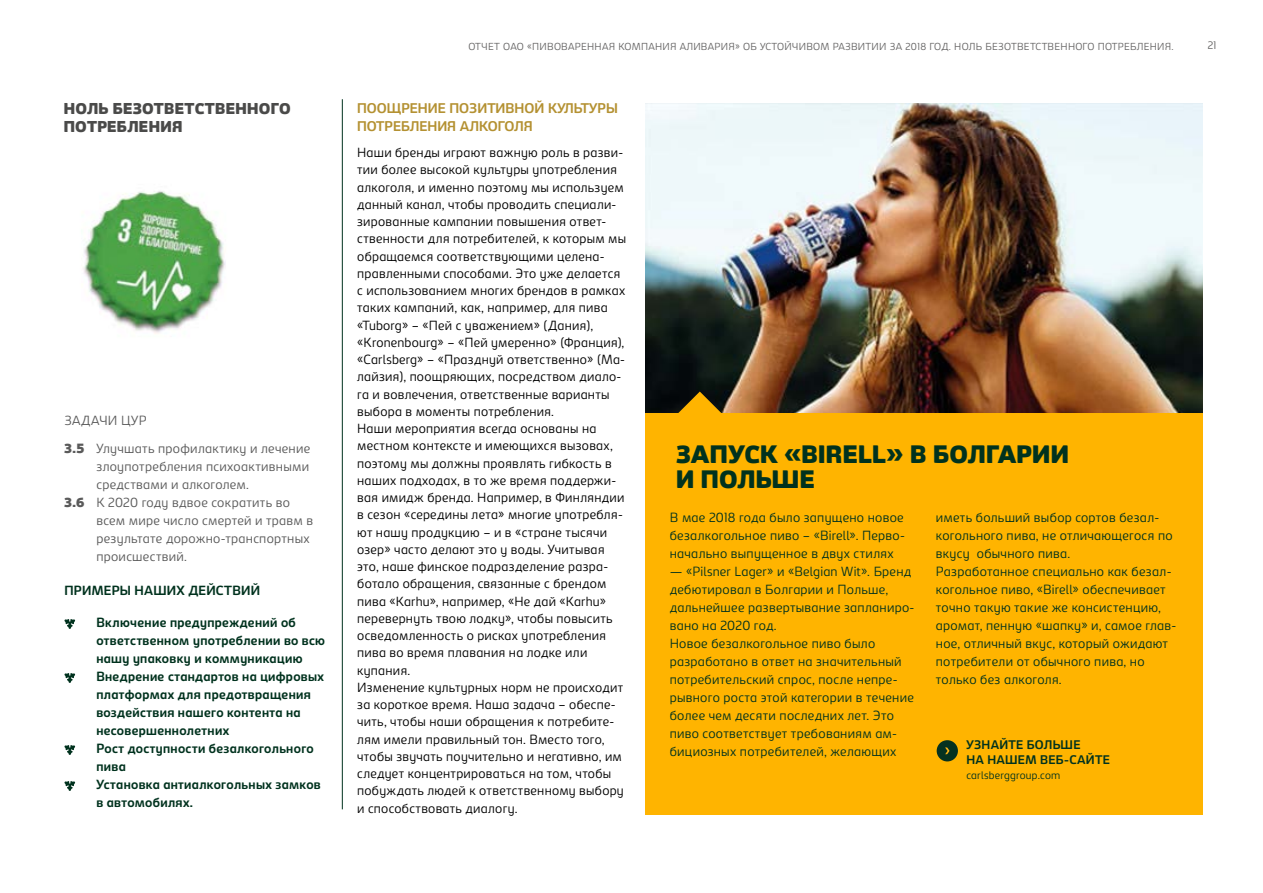
<style>
.page{position:relative;width:1263px;height:893px;background:#fff}
.page>*{position:absolute;margin:0;border:0;box-sizing:border-box;transform-origin:0 0}
.t1{font:900 24px/25.5px "Carlsberg Sans";letter-spacing:.01em;color:#00321e}
.t2{font:900 15px/18px "Carlsberg Sans";letter-spacing:.02em;color:#4a4a49}
.t3{font:700 13.5px/18px "Carlsberg Sans";color:#b49132}
.t4{font:300 12.75px/17.2px "Carlsberg Sans";letter-spacing:.02em;color:#000}
.t5{font:300 12.75px/18px "Carlsberg Sans";letter-spacing:.02em;color:#00321e}
.t6{font:700 12.75px/18px "Carlsberg Sans";letter-spacing:.025em;color:#00321e}
.t7{font:300 12.75px/28px "Carlsberg Sans";letter-spacing:.02em;color:#5a5a5a}
.t8{font:700 12px/15px "Carlsberg Sans";letter-spacing:.025em;color:#00321e}
.t9{font:300 10.5px "Carlsberg Sans";letter-spacing:.02em;color:#00321e}
.t10{font:300 10.5px "Carlsberg Sans";color:#646363}
.t11{font:300 9.75px "Carlsberg Sans";letter-spacing:.025em;color:#646363}
.s1{font-weight:900}
</style>
<div class="page">
<svg style="left:64px;top:619px;width:11px;height:10px"></svg>
<svg style="left:64px;top:673px;width:11px;height:10px"></svg>
<svg style="left:64px;top:745px;width:11px;height:10px"></svg>
<svg style="left:64px;top:781px;width:11px;height:10px"></svg>
<img style="left:83px;top:191px;width:143px;height:143px">
<hr style="left:342px;top:99px;width:1px;height:710px;background:#00321e">
<img style="left:645px;top:103px;width:557px;height:310px">
<div style="left:645px;top:413px;width:558px;height:402px;background:#ffb400"></div>
<svg style="left:678px;top:392px;width:43px;height:21px"></svg>
<div style="left:937px;top:740px;width:21px;height:21px;background:#053220;border-radius:50%"></div>
<p class="t2" style="left:64px;top:99px;width:228px">НОЛЬ БЕЗОТВЕТСТВЕННОГО<br>ПОТРЕБЛЕНИЯ</p>
<p class="t7" style="left:64px;top:405px;width:247px">ЗАДАЧИ ЦУР<br><span class="s1">3.5</span> Улучшать профилактику и лечение</p>
<p class="t7" style="left:96px;top:451px;width:214px">злоупотребления психоактивными</p>
<p class="t7" style="left:96px;top:469px;width:154px">средствами и алкоголем.</p>
<p class="t7" style="left:64px;top:487px;width:227px"><span class="s1">3.6</span> К 2020 году вдвое сократить во</p>
<p class="t7" style="left:96px;top:505px;width:218px">всем мире число смертей и травм в</p>
<p class="t7" style="left:96px;top:523px;width:215px">результате дорожно-транспортных</p>
<p class="t7" style="left:96px;top:541px;width:92px">происшествий.</p>
<p class="t6" style="left:64px;top:581px;width:197px">ПРИМЕРЫ НАШИХ ДЕЙСТВИЙ</p>
<p class="t6" style="left:96px;top:613px;width:230px">Включение предупреждений об ответственном употреблении во всю нашу упаковку и коммуникацию<br>Внедрение стандартов на цифровых платформах для предотвращения воздействия нашего контента на несовершеннолетних<br>Рост доступности безалкогольного пива<br>Установка антиалкогольных замков в автомобилях.</p>
<p class="t11" style="left:468px;top:40px;width:707px">ОТЧЕТ ОАО «ПИВОВАРЕННАЯ КОМПАНИЯ АЛИВАРИЯ» ОБ УСТОЙЧИВОМ РАЗВИТИИ ЗА 2018 ГОД. НОЛЬ БЕЗОТВЕТСТВЕННОГО ПОТРЕБЛЕНИЯ.</p>
<p class="t10" style="left:1208px;top:38px;width:10px">21</p>
<p class="t3" style="left:357px;top:99px;width:262px">ПООЩРЕНИЕ ПОЗИТИВНОЙ КУЛЬТУРЫ<br>ПОТРЕБЛЕНИЯ АЛКОГОЛЯ</p>
<p class="t4" style="left:357px;top:143px;width:270px">Наши бренды играют важную роль в разви&shy;тии более высокой культуры употребления алкоголя, и именно поэтому мы используем данный канал, чтобы проводить специали&shy;зированные кампании повышения ответ&shy;ственности для потребителей, к которым мы обращаемся соответствующими целена&shy;правленными способами. Это уже делается с использованием многих брендов в рамках таких кампаний, как, например, для пива «Tuborg» – «Пей с уважением» (Дания), «Kronenbourg» – «Пей умеренно» (Франция), «Carlsberg» – «Празднуй ответственно» (Ма&shy;лайзия), поощряющих, посредством диало&shy;га и вовлечения, ответственные варианты выбора в моменты потребления.<br>Наши мероприятия всегда основаны на местном контексте и имеющихся вызовах, поэтому мы должны проявлять гибкость в наших подходах, в то же время поддержи&shy;вая имидж бренда. Например, в Финляндии в сезон «середины лета» многие употребля&shy;ют нашу продукцию – и в «стране тысячи озер» часто делают это у воды. Учитывая это, наше финское подразделение разра&shy;ботало обращения, связанные с брендом пива «Karhu», например, «Не дай «Karhu» перевернуть твою лодку», чтобы повысить осведомленность о рисках употребления пива во время плавания на лодке или купания.<br>Изменение культурных норм не происходит за короткое время. Наша задача – обеспе&shy;чить, чтобы наши обращения к потребите&shy;лям имели правильный тон. Вместо того, чтобы звучать поучительно и негативно, им следует концентрироваться на том, чтобы побуждать людей к ответственному выбору и способствовать диалогу.</p>
<h1 class="t1" style="left:676px;top:441px;width:394px">ЗАПУСК «BIRELL» В БОЛГАРИИ<br>И ПОЛЬШЕ</h1>
<p class="t5" style="left:670px;top:508px;width:237px;text-align:justify">В мае 2018 года было запущено новое безалкогольное пиво – «Birell». Перво&shy;начально выпущенное в двух стилях</p>
<p class="t5" style="left:670px;top:562px;width:246px">— «Pilsner Lager» и «Belgian Wit». Бренд дебютировал в Болгарии и Польше, дальнейшее развертывание запланиро&shy;вано на 2020 год.<br>Новое безалкогольное пиво было разработано в ответ на значительный потребительский спрос, после непре&shy;рывного роста этой категории в течение более чем десяти последних лет. Это пиво соответствует требованиям ам&shy;бициозных потребителей, желающих</p>
<p class="t5" style="left:936px;top:508px;width:242px">иметь больший выбор сортов безал&shy;когольного пива, не отличающегося по вкусу обычного пива.<br>Разработанное специально как безал&shy;когольное пиво, «Birell» обеспечивает точно такую такие же консистенцию, аромат, пенную «шапку» и, самое глав&shy;ное, отличный вкус, который ожидают потребители от обычного пива, но только без алкоголя.</p>
<p class="t8" style="left:966px;top:737px;width:145px">УЗНАЙТЕ БОЛЬШЕ<br>НА НАШЕМ ВЕБ-САЙТЕ</p>
<p class="t9" style="left:966px;top:768px;width:95px">carlsberggroup.com</p>
</div>
